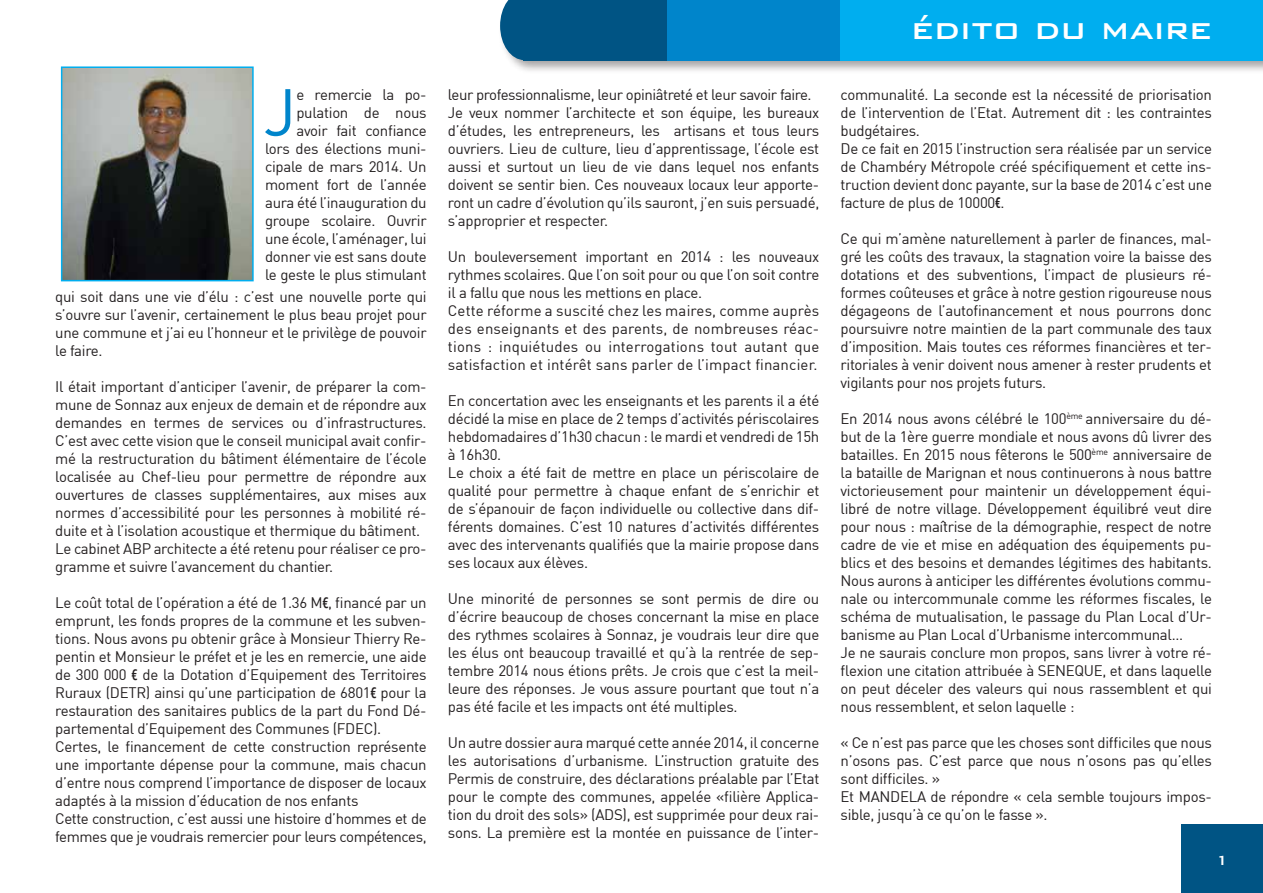
<style>
.page{position:relative;width:1263px;height:893px;background:#fff}
.page>*{position:absolute;margin:0;border:0;box-sizing:border-box;transform-origin:0 0}
.t1{font:65.55px "DIN";color:#0085cb}
.t2{font:500 37.5px "Bank Gothic BT";color:#fff}
.t3{font:500 18px "Bank Gothic BT";color:#fff}
.t4{font:15px/18px "DIN";letter-spacing:-.02em;color:#231f20}
.t5{font:15px/18px "DIN";letter-spacing:.01em;color:#231f20}
.s1{font-family:"DIN Neuzeit Grotesk Std";font-weight:700;font-stretch:condensed}
.s2{font-family:"DIN Engschrift Std"}
</style>
<div class="page">
<div style="left:1181px;top:824px;width:82px;height:69px;background:#005484"></div>
<div style="left:498px;top:0;width:765px;height:74px;background:#231f20;opacity:.41"></div>
<div style="left:524px;top:0;width:739px;height:60px;background:#005484"></div>
<div style="left:668px;top:0;width:595px;height:60px;background:#0085cb"></div>
<div style="left:840px;top:0;width:423px;height:60px;background:#00aeef"></div>
<svg style="left:500px;top:0;width:24px;height:60px"></svg>
<img style="left:64px;top:69px;width:187px;height:209px">
<div style="left:61px;top:66px;width:193px;height:215px;border:2px solid #00aeef"></div>
<p class="t4" style="left:265px;top:85px;width:163px;text-align:right">e remercie la po&shy;pulation de nous avoir fait confiance<br>lors des élections muni&shy;cipale de mars 2014. Un moment fort de l’année aura été l’inauguration du groupe scolaire. Ouvrir une école, l’aménager, lui donner vie est sans doute le geste le plus stimulant</p>
<h1 class="t1" style="left:264px;top:71px;width:34px">J</h1>
<p class="t4" style="left:55px;top:287px;width:373px;text-align:justify">qui soit dans une vie d’élu : c’est une nouvelle porte qui s’ouvre sur l’avenir, certainement le plus beau projet pour une commune et j’ai eu l’honneur et le privilège de pouvoir le faire.</p>
<p class="t4" style="left:55px;top:377px;width:373px">Il était important d’anticiper l’avenir, de préparer la com&shy;mune de Sonnaz aux enjeux de demain et de répondre aux demandes en termes de services ou d’infrastructures.<br>C’est avec cette vision que le conseil municipal avait confir&shy;mé la restructuration du bâtiment élémentaire de l’école localisée au Chef-lieu pour permettre de répondre aux ouvertures de classes supplémentaires, aux mises aux normes d’accessibilité pour les personnes à mobilité ré&shy;duite et à l’isolation acoustique et thermique du bâtiment.<br>Le cabinet ABP architecte a été retenu pour réaliser ce pro&shy;gramme et suivre l’avancement du chantier.</p>
<p class="t4" style="left:55px;top:593px;width:373px">Le coût total de l’opération a été de 1.36 M<span class="s1">€</span>, financé par un emprunt, les fonds propres de la commune et les subven&shy;tions. Nous avons pu obtenir grâce à Monsieur Thierry Re&shy;pentin et Monsieur le préfet et je les en remercie, une aide de 300 000 <span class="s1">€</span> de la Dotation d’Equipement des Territoires Ruraux (DETR) ainsi qu’une participation de 6801<span class="s1">€</span> pour la restauration des sanitaires publics de la part du Fond Dé&shy;partemental d’Equipement des Communes (FDEC).<br>Certes, le financement de cette construction représente une importante dépense pour la commune, mais chacun d’entre nous comprend l’importance de disposer de locaux adaptés à la mission d’éducation de nos enfants<br>Cette construction, c’est aussi une histoire d’hommes et de femmes que je voudrais remercier pour leurs compétences,</p>
<p class="t4" style="left:448px;top:85px;width:373px">leur professionnalisme, leur opiniâtreté et leur savoir faire.<br>Je veux nommer l’architecte et son équipe, les bureaux d’études, les entrepreneurs, les artisans et tous leurs ouvriers. Lieu de culture, lieu d’apprentissage, l’école est aussi et surtout un lieu de vie dans lequel nos enfants doivent se sentir bien. Ces nouveaux locaux leur apporte&shy;ront un cadre d’évolution qu’ils sauront, j’en suis persuadé, s’approprier et respecter.</p>
<p class="t5" style="left:448px;top:247px;width:373px">Un bouleversement important en 2014 : les nouveaux rythmes scolaires. Que l’on soit pour ou que l’on soit contre il a fallu que nous les mettions en place.<br>Cette réforme a suscité chez les maires, comme auprès des enseignants et des parents, de nombreuses réac&shy;tions : inquiétudes ou interrogations tout autant que satisfaction et intérêt sans parler de l’impact financier.</p>
<p class="t4" style="left:448px;top:391px;width:373px">En concertation avec les enseignants et les parents il a été décidé la mise en place de 2 temps d’activités périscolaires hebdomadaires d’1h30 chacun : le mardi et vendredi de 15h à 16h30.<br>Le choix a été fait de mettre en place un périscolaire de qualité pour permettre à chaque enfant de s’enrichir et de s’épanouir de façon individuelle ou collective dans dif&shy;férents domaines. C’est 10 natures d’activités différentes avec des intervenants qualifiés que la mairie propose dans ses locaux aux élèves.</p>
<p class="t4" style="left:448px;top:589px;width:373px;text-align:justify">Une minorité de personnes se sont permis de dire ou d’écrire beaucoup de choses concernant la mise en place des rythmes scolaires à Sonnaz, je voudrais leur dire que les élus ont beaucoup travaillé et qu’à la rentrée de sep&shy;tembre 2014 nous étions prêts. Je crois que c’est la meil&shy;leure des réponses. Je vous assure pourtant que tout n’a pas été facile et les impacts ont été multiples.</p>
<p class="t4" style="left:448px;top:733px;width:373px;text-align:justify">Un autre dossier aura marqué cette année 2014, il concerne les autorisations d’urbanisme. L’instruction gratuite des Permis de construire, des déclarations préalable par l’Etat pour le compte des communes, appelée «filière Applica&shy;tion du droit des sols» (ADS), est supprimée pour deux rai&shy;sons. La première est la montée en puissance de l’inter-</p>
<h2 class="t2" style="left:911px;top:9px;width:302px">édito du maire</h2>
<p class="t4" style="left:840px;top:85px;width:373px">communalité. La seconde est la nécessité de priorisation de l’intervention de l’Etat. Autrement dit : les contraintes budgétaires.<br>De ce fait en 2015 l’instruction sera réalisée par un service de Chambéry Métropole créé spécifiquement et cette ins&shy;truction devient donc payante, sur la base de 2014 c’est une facture de plus de 10000<span class="s2">€</span>.</p>
<p class="t4" style="left:840px;top:229px;width:373px;text-align:justify">Ce qui m’amène naturellement à parler de finances, mal&shy;gré les coûts des travaux, la stagnation voire la baisse des dotations et des subventions, l’impact de plusieurs ré&shy;formes coûteuses et grâce à notre gestion rigoureuse nous dégageons de l’autofinancement et nous pourrons donc poursuivre notre maintien de la part communale des taux d’imposition. Mais toutes ces réformes financières et ter&shy;ritoriales à venir doivent nous amener à rester prudents et vigilants pour nos projets futurs.</p>
<p class="t4" style="left:840px;top:409px;width:373px">En 2014 nous avons célébré le 100<sup>ème</sup> anniversaire du dé&shy;but de la 1ère guerre mondiale et nous avons dû livrer des batailles. En 2015 nous fêterons le 500<sup>ème</sup> anniversaire de la bataille de Marignan et nous continuerons à nous battre victorieusement pour maintenir un développement équi&shy;libré de notre village. Développement équilibré veut dire pour nous : maîtrise de la démographie, respect de notre cadre de vie et mise en adéquation des équipements pu&shy;blics et des besoins et demandes légitimes des habitants.<br>Nous aurons à anticiper les différentes évolutions commu&shy;nale ou intercommunale comme les réformes fiscales, le schéma de mutualisation, le passage du Plan Local d’Ur&shy;banisme au Plan Local d’Urbanisme intercommunal…<br>Je ne saurais conclure mon propos, sans livrer à votre ré&shy;flexion une citation attribuée à SENEQUE, et dans laquelle on peut déceler des valeurs qui nous rassemblent et qui nous ressemblent, et selon laquelle :</p>
<p class="t4" style="left:840px;top:733px;width:373px">« Ce n’est pas parce que les choses sont difficiles que nous n’osons pas. C’est parce que nous n’osons pas qu’elles sont difficiles. »<br>Et MANDELA de répondre « cela semble toujours impos&shy;sible, jusqu’à ce qu’on le fasse ».</p>
<p class="t3" style="left:1215px;top:851px;width:15px">1</p>
</div>
